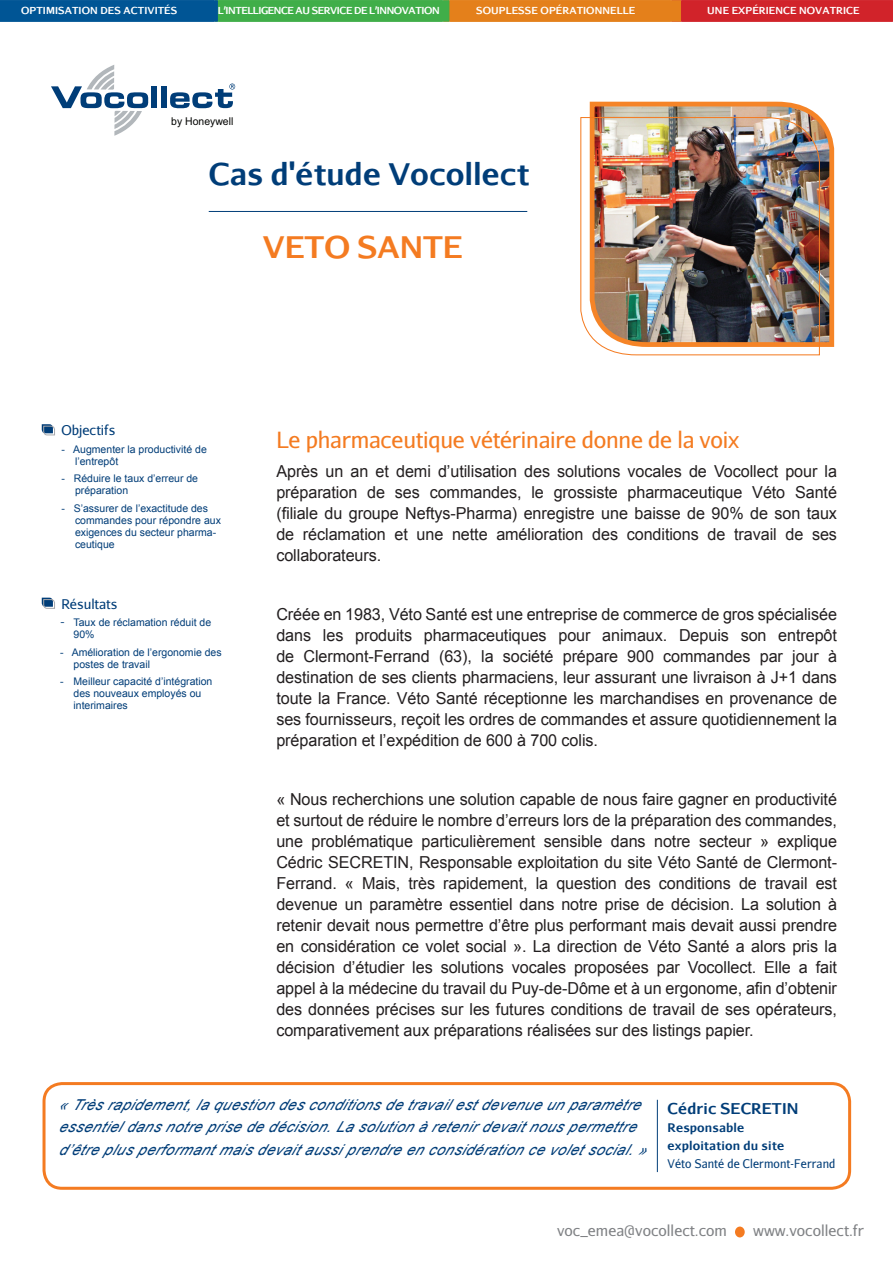
<style>
.page{position:relative;width:893px;height:1263px;background:#fff}
.page>*{position:absolute;margin:0;border:0;box-sizing:border-box;transform-origin:0 0}
.t1{font:700 30px "Aurulent Sans";color:#003d78}
.t2{font:700 30px "Aurulent Sans";color:#f47b21}
.t3{font:22.5px "Aurulent Sans";letter-spacing:-.01em;color:#f47b21}
.t4{font:16.5px/21px "Arial";letter-spacing:-.005em;color:#231f20;text-align:justify}
.t5{font:italic 15px/22.5px "Arial";color:#003d78}
.t6{font:15px "Aurulent Sans";color:#808285}
.t7{font:700 15px "Aurulent Sans";letter-spacing:.01em;color:#003d78}
.t8{font:700 13.5px "Aurulent Sans";color:#fff}
.t9{font:13.5px "Aurulent Sans";color:#003d78}
.t10{font:700 12px/18px "Aurulent Sans";letter-spacing:.01em;color:#003d78}
.t11{font:12px "Aurulent Sans";letter-spacing:.01em;color:#003d78;scale:.95 1}
.t12{font:10.8px "Arial";color:#040503}
.t13{font:10.5px/12px "Arial";color:#003d78}
.t14{font:700 9.75px "Aurulent Sans";letter-spacing:.01em;color:#fff}
.t15{font:700 9.75px "Aurulent Sans";letter-spacing:-.04em;color:#fff}
.s1{font-family:"Verdana"}
</style>
<div class="page">
<div style="left:0;top:1px;width:218px;height:20px;background:#005595"></div>
<div style="left:219px;top:1px;width:230px;height:20px;background:#40ae49"></div>
<div style="left:450px;top:1px;width:231px;height:20px;background:#e4801b"></div>
<div style="left:682px;top:1px;width:211px;height:20px;background:#d1232a"></div>
<div style="left:735px;top:1226px;width:10px;height:11px;background:#f47b21;border-radius:50%"></div>
<div style="left:43px;top:1082px;width:808px;height:108px;border:3px solid #f47b21;border-radius:18px"></div>
<hr style="left:209px;top:211px;width:318px;height:1px;background:#003d78">
<img style="left:589px;top:101px;width:246px;height:246px">
<img style="left:580px;top:117px;width:240px;height:239px">
<hr style="left:657px;top:1100px;width:1px;height:72px;background:#003d78">
<svg style="left:42px;top:424px;width:13px;height:12px"></svg>
<svg style="left:42px;top:598px;width:13px;height:11px"></svg>
<div style="left:152px;top:86px;width:5px;height:22px;background:#003d78"></div>
<div style="left:161px;top:86px;width:6px;height:22px;background:#003d78"></div>
<svg style="left:170px;top:84px;width:65px;height:24px"></svg>
<svg style="left:51px;top:65px;width:97px;height:71px"></svg>
<p class="t14" style="left:21px;top:4px;width:158px">OPTIMISATION DES ACTIVITÉS</p>
<p class="t15" style="left:218px;top:4px;width:223px">L’INTELLIGENCE AU SERVICE DE L’INNOVATION</p>
<p class="t14" style="left:476px;top:4px;width:161px">SOUPLESSE OPÉRATIONNELLE</p>
<p class="t8" style="left:706px;top:2px;width:156px">PREMIER EXPERIENCE</p>
<p class="t14" style="left:707px;top:4px;width:154px">UNE EXPÉRIENCE NOVATRICE</p>
<p class="t8" style="left:10px;top:2px;width:180px">BUSINESS OPTIMISATION</p>
<p class="t8" style="left:258px;top:2px;width:146px">SMART INNOVATION</p>
<p class="t8" style="left:461px;top:2px;width:191px">OPERATIONAL FLEXIBILITY</p>
<p class="t12" style="left:171px;top:114px;width:64px">by Honeywell</p>
<h1 class="t1" style="left:209px;top:151px;width:322px">Cas d'étude Vocollect</h1>
<h1 class="t2" style="left:263px;top:224px;width:201px">VETO SANTE</h1>
<p class="t9" style="left:61px;top:422px;width:55px">Objectifs</p>
<p class="t13" style="left:75px;top:443px;width:133px;text-indent:-14px">- Augmenter la productivité de l’entrepôt</p>
<p class="t13" style="left:75px;top:473px;width:125px;text-indent:-14px">- Réduire le taux d’erreur de préparation</p>
<p class="t13" style="left:75px;top:502px;width:147px;text-indent:-14px">- S’assurer de l’exactitude des commandes pour répondre aux exigences du secteur pharma&shy;ceutique</p>
<p class="t9" style="left:61px;top:595px;width:57px">Résultats</p>
<p class="t13" style="left:74px;top:617px;width:139px;text-indent:-14px"><span class="s1">-</span> Taux de réclamation réduit de<br>90%</p>
<p class="t13" style="left:74px;top:646px;width:150px;text-indent:-14px">- Amélioration de l’ergonomie des postes de travail</p>
<p class="t13" style="left:74px;top:675px;width:140px;text-indent:-14px">- Meilleur capacité d’intégration des nouveaux employés ou interimaires</p>
<h2 class="t3" style="left:276px;top:425px;width:464px">Le pharmaceutique vétérinaire donne de la voix</h2>
<p class="t4" style="left:276px;top:461px;width:562px">Après un an et demi d’utilisation des solutions vocales de Vocollect pour la préparation de ses commandes, le grossiste pharmaceutique Véto Santé (filiale du groupe Neftys-Pharma) enregistre une baisse de 90% de son taux de réclamation et une nette amélioration des conditions de travail de ses collaborateurs.</p>
<p class="t4" style="left:276px;top:604px;width:562px">Créée en 1983, Véto Santé est une entreprise de commerce de gros spécialisée dans les produits pharmaceutiques pour animaux. Depuis son entrepôt de Clermont-Ferrand (63), la société prépare 900 commandes par jour à destination de ses clients pharmaciens, leur assurant une livraison à J+1 dans toute la France. Véto Santé réceptionne les marchandises en provenance de ses fournisseurs, reçoit les ordres de commandes et assure quotidiennement la préparation et l’expédition de 600 à 700 colis.</p>
<p class="t4" style="left:276px;top:789px;width:562px">« Nous recherchions une solution capable de nous faire gagner en productivité et surtout de réduire le nombre d’erreurs lors de la préparation des commandes, une problématique particulièrement sensible dans notre secteur » explique Cédric SECRETIN, Responsable exploitation du site Véto Santé de Clermont-Ferrand. « Mais, très rapidement, la question des conditions de travail est devenue un paramètre essentiel dans notre prise de décision. La solution à retenir devait nous permettre d’être plus performant mais devait aussi prendre en considération ce volet social ». La direction de Véto Santé a alors pris la décision d’étudier les solutions vocales proposées par Vocollect. Elle a fait appel à la médecine du travail du Puy-de-Dôme et à un ergonome, afin d’obtenir des données précises sur les futures conditions de travail de ses opérateurs, comparativement aux préparations réalisées sur des listings papier.</p>
<p class="t5" style="left:58px;top:1093px;width:596px">«Trèsrapidement,laquestiondesconditionsdetravailestdevenueunparamètre essentieldansnotreprisededécision.Lasolutionàretenirdevaitnouspermettre d’êtreplusperformantmaisdevaitaussiprendreenconsidérationcevoletsocial.»</p>
<p class="t7" style="left:668px;top:1097px;width:132px">Cédric SECRETIN</p>
<p class="t10" style="left:668px;top:1117px;width:118px">Responsable exploitation du site</p>
<p class="t11" style="left:668px;top:1156px;width:178px">Véto Santé de Clermont-Ferrand</p>
<p class="t6" style="left:557px;top:1221px;width:171px">voc_emea@vocollect.com</p>
<p class="t6" style="left:753px;top:1221px;width:112px">www.vocollect.fr</p>
</div>
